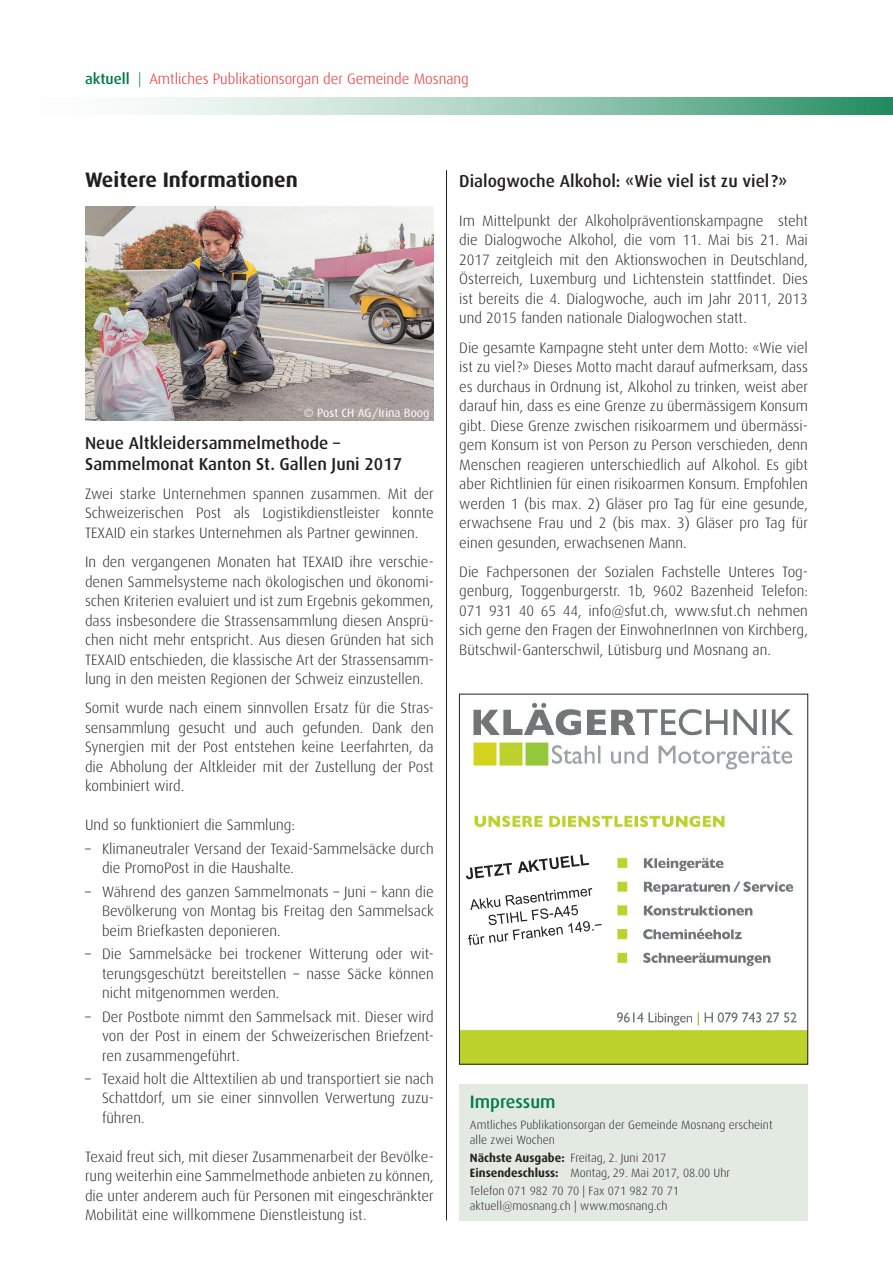
<style>
.page{position:relative;width:893px;height:1263px;background:#fff}
.page>*{position:absolute;margin:0;border:0;box-sizing:border-box;transform-origin:0 0}
.t1{font:700 21px "Dax";color:#231f20}
.t2{font:500 18px "Dax";color:#017a47}
.t3{font:500 17.25px/21.8px "Dax";color:#231f20}
.t4{font:300 15px/19.5px "Dax";color:#231f20;text-align:justify}
.t5{font:300 15px "Dax";color:#ee1d23}
.t6{font:300 12px/14.4px "Dax";color:#231f20}
.t7{font:12px "Dax";color:#fff}
.s1{font-weight:500;color:#017a47}
.s2{color:#017a47}
.s3{font-weight:700}
</style>
<div class="page">
<svg style="left:141px;top:98px;width:752px;height:17px"></svg>
<img style="left:85px;top:206px;width:349px;height:215px">
<div style="left:459px;top:1084px;width:349px;height:136px;background:#e3eae2"></div>
<hr style="left:446px;top:170px;width:1px;height:1050px;background:#231f20">
<img style="left:461px;top:702px;width:345px;height:360px">
<img style="left:461px;top:847px;width:165px;height:140px">
<svg style="left:466px;top:863px;width:46px;height:16px"></svg>
<svg style="left:518px;top:854px;width:71px;height:19px"></svg>
<svg style="left:468px;top:888px;width:134px;height:57px"></svg>
<div style="left:459px;top:694px;width:349px;height:370px;border:1px solid #231f20"></div>
<p class="t5" style="left:85px;top:71px;width:385px"><span class="s1">aktuell</span> <span class="s2">|</span> Amtliches Publikationsorgan der Gemeinde Mosnang</p>
<h1 class="t1" style="left:85px;top:168px;width:214px">Weitere Informationen</h1>
<p class="t7" style="left:304px;top:406px;width:127px">© Post CH AG/Irina Boog</p>
<p class="t3" style="left:85px;top:432px;width:319px">Neue Altkleidersammelmethode –<br>Sammelmonat Kanton St. Gallen Juni 2017</p>
<p class="t4" style="left:85px;top:484px;width:350px">Zwei starke Unternehmen spannen zusammen. Mit der Schweizerischen Post als Logistikdienstleister konnte TEXAID ein starkes Unternehmen als Partner gewinnen.</p>
<p class="t4" style="left:85px;top:552px;width:350px">In den vergangenen Monaten hat TEXAID ihre verschie&shy;denen Sammelsysteme nach ökologischen und ökonomi&shy;schen Kriterien evaluiert und ist zum Ergebnis gekommen, dass insbesondere die Strassensammlung diesen Ansprü&shy;chen nicht mehr entspricht. Aus diesen Gründen hat sich TEXAID entschieden, die klassische Art der Strassensamm&shy;lung in den meisten Regionen der Schweiz einzustellen.</p>
<p class="t4" style="left:85px;top:699px;width:350px">Somit wurde nach einem sinnvollen Ersatz für die Stras&shy;sensammlung gesucht und auch gefunden. Dank den Synergien mit der Post entstehen keine Leerfahrten, da die Abholung der Altkleider mit der Zustellung der Post kombiniert wird.</p>
<p class="t4" style="left:85px;top:816px;width:211px">Und so funktioniert die Sammlung:</p>
<p class="t4" style="left:102px;top:839px;width:333px;text-indent:-17px">– Klimaneutraler Versand der Texaid-Sammelsäcke durch die PromoPost in die Haushalte.</p>
<p class="t4" style="left:102px;top:882px;width:333px;text-indent:-17px">– Während des ganzen Sammelmonats – Juni – kann die Bevölkerung von Montag bis Freitag den Sammelsack beim Briefkasten deponieren.</p>
<p class="t4" style="left:102px;top:944px;width:333px;text-indent:-17px">– Die Sammelsäcke bei trockener Witterung oder wit&shy;terungsgeschützt bereitstellen – nasse Säcke können nicht mitgenommen werden.</p>
<p class="t4" style="left:102px;top:1007px;width:333px;text-indent:-17px">– Der Postbote nimmt den Sammelsack mit. Dieser wird von der Post in einem der Schweizerischen Briefzent&shy;ren zusammengeführt.</p>
<p class="t4" style="left:102px;top:1069px;width:333px;text-indent:-17px">– Texaid holt die Alttextilien ab und transportiert sie nach Schattdorf, um sie einer sinnvollen Verwertung zuzu&shy;führen.</p>
<p class="t4" style="left:85px;top:1147px;width:350px">Texaid freut sich, mit dieser Zusammenarbeit der Bevölke&shy;rung weiterhin eine Sammelmethode anbieten zu können, die unter anderem auch für Personen mit eingeschränkter Mobilität eine willkommene Dienstleistung ist.</p>
<p class="t3" style="left:459px;top:170px;width:329px">Dialogwoche Alkohol: «Wie viel ist zu viel?»</p>
<p class="t4" style="left:459px;top:211px;width:350px">Im Mittelpunkt der Alkoholpräventionskampagne steht die Dialogwoche Alkohol, die vom 11. Mai bis 21. Mai 2017 zeitgleich mit den Aktionswochen in Deutschland, Österreich, Luxemburg und Lichtenstein stattfindet. Dies ist bereits die 4. Dialogwoche, auch im Jahr 2011, 2013 und 2015 fanden nationale Dialogwochen statt.</p>
<p class="t4" style="left:459px;top:338px;width:350px">Die gesamte Kampagne steht unter dem Motto: «Wie viel ist zu viel?» Dieses Motto macht darauf aufmerksam, dass es durchaus in Ordnung ist, Alkohol zu trinken, weist aber darauf hin, dass es eine Grenze zu übermässigem Konsum gibt. Diese Grenze zwischen risikoarmem und übermässi&shy;gem Konsum ist von Person zu Person verschieden, denn Menschen reagieren unterschiedlich auf Alkohol. Es gibt aber Richtlinien für einen risikoarmen Konsum. Empfohlen werden 1 (bis max. 2) Gläser pro Tag für eine gesunde, erwachsene Frau und 2 (bis max. 3) Gläser pro Tag für einen gesunden, erwachsenen Mann.</p>
<p class="t4" style="left:459px;top:562px;width:350px">Die Fachpersonen der Sozialen Fachstelle Unteres Tog&shy;genburg, Toggenburgerstr. 1b, 9602 Bazenheid Telefon:<br>071 931 40 65 44, info@sfut.ch, www.sfut.ch nehmen sich gerne den Fragen der EinwohnerInnen von Kirchberg, Bütschwil-Ganterschwil, Lütisburg und Mosnang an.</p>
<p class="t2" style="left:470px;top:1092px;width:87px">Impressum</p>
<p class="t6" style="left:470px;top:1118px;width:304px">Amtliches Publikationsorgan der Gemeinde Mosnang erscheint alle zwei Wochen</p>
<p class="t6" style="left:470px;top:1151px;width:262px"><span class="s3">Nächste Ausgabe:</span> Freitag, 2. Juni 2017<br><span class="s3">Einsendeschluss:</span> Montag, 29. Mai 2017, 08.00 Uhr</p>
<p class="t6" style="left:470px;top:1184px;width:211px">Telefon 071 982 70 70 | Fax 071 982 70 71 aktuell@mosnang.ch | www.mosnang.ch</p>
</div>
